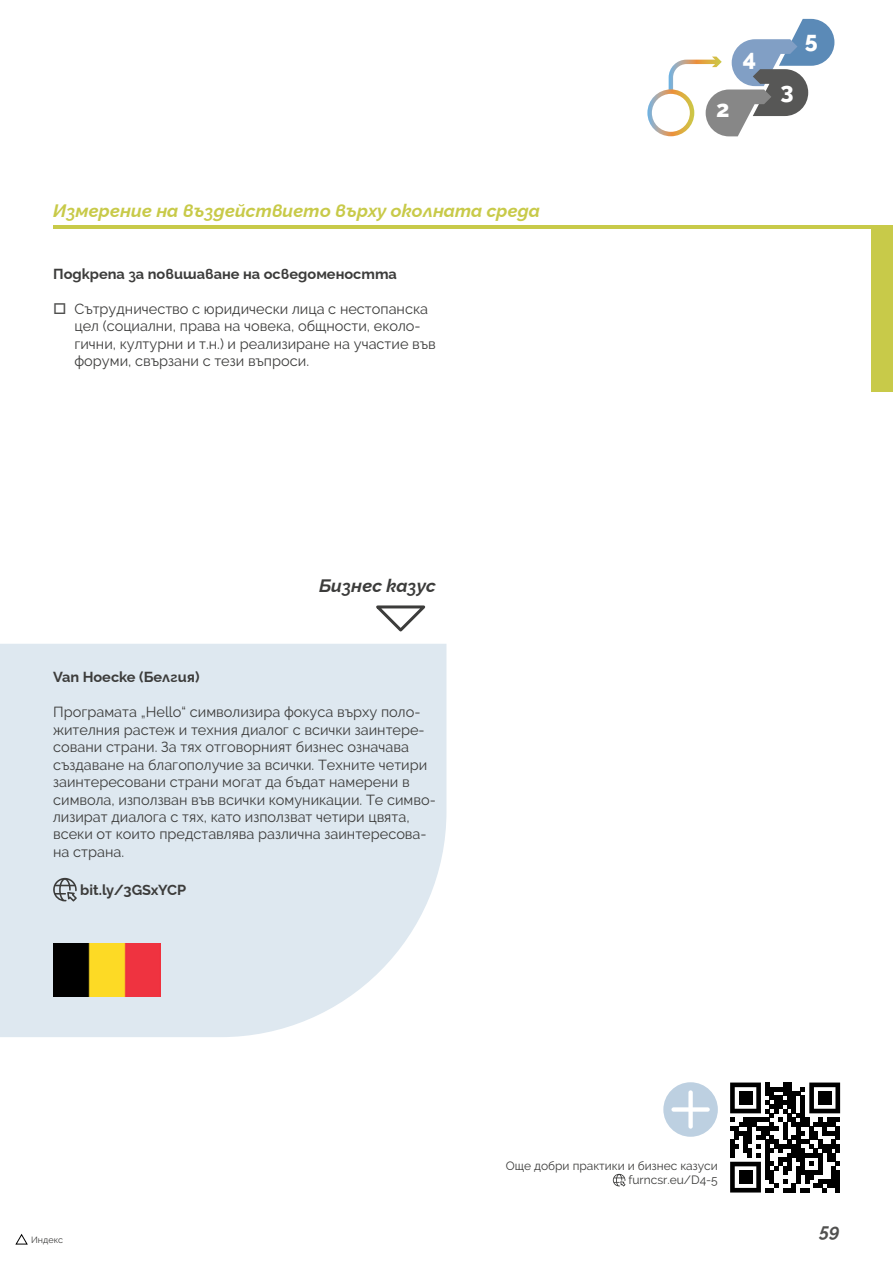
<style>
.page{position:relative;width:893px;height:1263px;background:#fff}
.page>*{position:absolute;margin:0;border:0;box-sizing:border-box;transform-origin:0 0}
.t1{font:800 23.1px "Raleway";color:#fff}
.t2{font:italic 700 18px "Raleway";color:#c8ca49}
.t3{font:italic 700 18px "Raleway";color:#3c3c3b}
.t4{font:italic 700 18px "Raleway";color:#50504f}
.t5{font:14.55px/17.4px "Raleway";color:#3c3c3b}
.t6{font:700 14.55px "Raleway";color:#3c3c3b}
.t7{font:12px/14.4px "Raleway";color:#3c3c3b;text-align:right}
.t8{font:9px "Raleway";color:#3c3c3b}
</style>
<div class="page">
<div style="left:872px;top:228px;width:21px;height:164px;background:#c8ca49"></div>
<hr style="left:53px;top:225px;width:840px;height:3px;background:#c8ca49">
<svg style="left:647px;top:19px;width:187px;height:117px"></svg>
<svg style="left:663px;top:1082px;width:55px;height:55px"></svg>
<svg style="left:613px;top:1174px;width:13px;height:12px"></svg>
<svg style="left:730px;top:1082px;width:110px;height:110px"></svg>
<div style="left:739px;top:1091px;width:13px;height:13px;background:#000"></div>
<div style="left:818px;top:1091px;width:13px;height:13px;background:#000"></div>
<div style="left:739px;top:1170px;width:13px;height:14px;background:#000"></div>
<div style="left:0;top:644px;width:446px;height:393px;background:#dee8f0"></div>
<svg style="left:376px;top:605px;width:50px;height:27px"></svg>
<svg style="left:53px;top:878px;width:24px;height:23px"></svg>
<img style="left:53px;top:943px;width:107px;height:53px">
<svg style="left:16px;top:1234px;width:12px;height:10px"></svg>
<p class="t2" style="left:53px;top:196px;width:488px">Измерение на въздействието върху околната среда</p>
<p class="t6" style="left:53px;top:262px;width:345px">Подкрепа за повишаване на осведомеността</p>
<p class="t5" style="left:74px;top:300px;width:363px">Сътрудничество с юридически лица с нестопанска цел (социални, права на човека, общности, еколо&shy;гични, културни и т.н.) и реализиране на участие във форуми, свързани с тези въпроси.</p>
<p class="t3" style="left:319px;top:571px;width:118px">Бизнес казус</p>
<p class="t6" style="left:53px;top:665px;width:148px">Van Hoecke (Белгия)</p>
<p class="t5" style="left:53px;top:703px;width:384px">Програмата „Hello“ символизира фокуса върху поло&shy;жителния растеж и техния диалог с всички заинтере&shy;совани страни. За тях отговорният бизнес означава създаване на благополучие за всички. Техните четири заинтересовани страни могат да бъдат намерени в символа, използван във всички комуникации. Те симво&shy;лизират диалога с тях, като използват четири цвята, всеки от които представлява различна заинтересова&shy;на страна.</p>
<p class="t6" style="left:80px;top:878px;width:107px">bit.ly/3GSxYCP</p>
<h1 class="t1" style="left:716px;top:96px;width:15px">2</h1>
<h1 class="t1" style="left:743px;top:44px;width:15px">4</h1>
<h1 class="t1" style="left:805px;top:27px;width:14px">5</h1>
<h1 class="t1" style="left:780px;top:77px;width:15px">3</h1>
<p class="t8" style="left:31px;top:1234px;width:33px">Индекс</p>
<p class="t7" style="left:506px;top:1158px;width:214px">Още добри практики и бизнес казуси furncsr.eu/D4-5</p>
<p class="t4" style="left:820px;top:1217px;width:21px">59</p>
</div>
